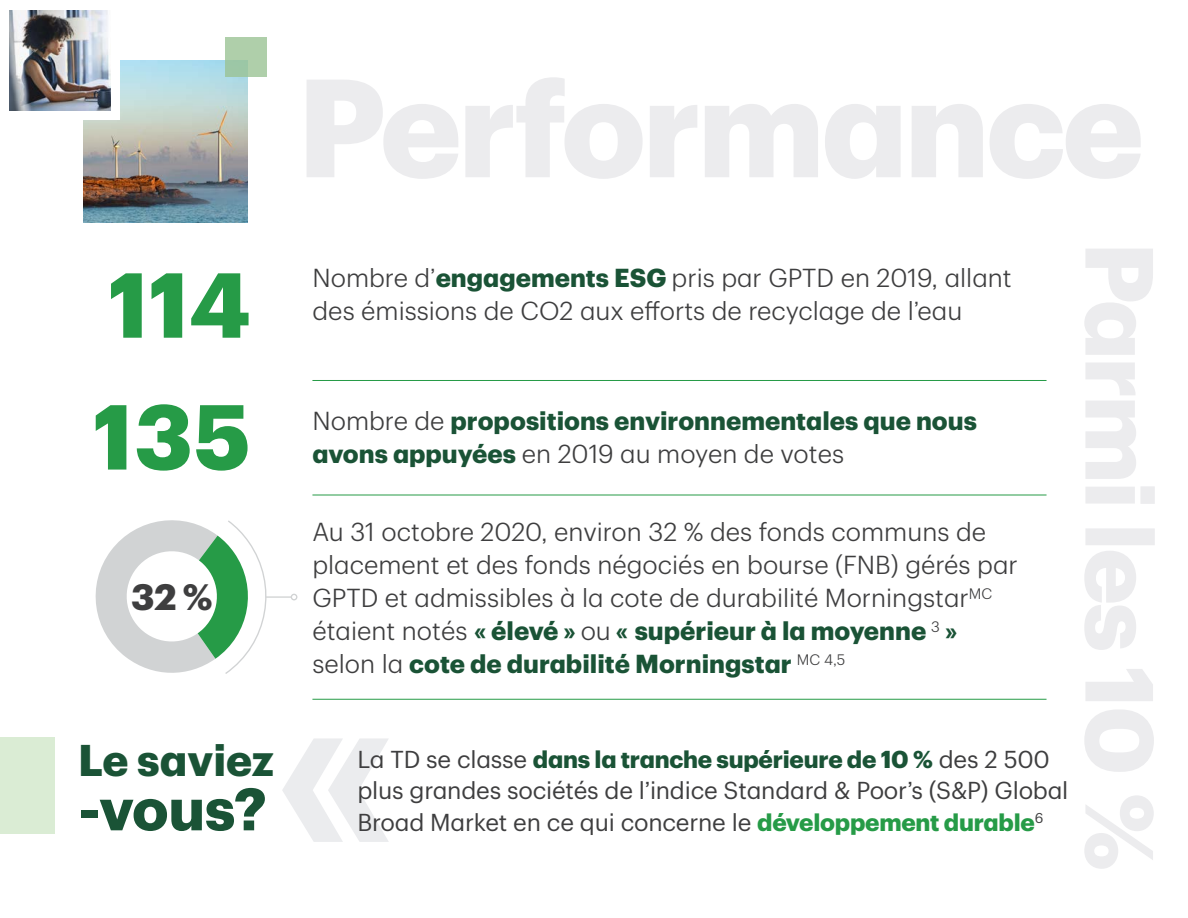
<style>
.page{position:relative;width:1188px;height:918px;background:#fff}
.page>*{position:absolute;margin:0;border:0;box-sizing:border-box;transform-origin:0 0}
.number-60pt__Green{font:700 90px "TD Graphik";letter-spacing:.005em;color:#269b47}
.Did_you_know_Bold_29{font:700 58.5px "TD Graphik";color:#1a5336}
.Did_you_know_Bold_29-2{font:700 43.5px "TD Graphik";color:#1a5336}
.t1{font:700 36px "TD Graphik";color:#3e3e3f}
.Body_copy_3_-_17pt{font:300 25.5px/33px "TD Graphik";color:#3e3e3f}
.Body_copy_3_-_17pt-2{font:700 25.5px/33px "TD Graphik";color:#1a5336}
.Quote-_Regular__17pt{font:24px/31.5px "TD Graphik";letter-spacing:-.01em;color:#3e3e3f}
.s1{font-weight:700;color:#1a5336}
.s2{font-weight:300;color:#3e3e3f}
.s3{font-weight:700;color:#269b47}
</style>
<div class="page">
<img style="left:83px;top:60px;width:165px;height:162px">
<div style="left:225px;top:37px;width:41px;height:40px;background:linear-gradient(to bottom,#b3d1ab,#a3caa7)"></div>
<div style="left:0;top:0;width:120px;height:120px;background:#fff"></div>
<img style="left:10px;top:10px;width:100px;height:100px">
<hr style="left:312px;top:380px;width:735px;height:1px;background:#269b47">
<hr style="left:312px;top:495px;width:735px;height:1px;background:#269b47">
<svg style="left:96px;top:520px;width:171px;height:154px"></svg>
<hr style="left:266px;top:596px;width:25px;height:2px;background:#d1d3d4">
<svg style="left:291px;top:594px;width:6px;height:6px"></svg>
<hr style="left:312px;top:699px;width:735px;height:1px;background:#269b47">
<div style="left:0;top:737px;width:55px;height:97px;background:#daecd4"></div>
<svg style="left:282px;top:738px;width:107px;height:104px"></svg>
<svg style="left:1084px;top:249px;width:71px;height:620px"></svg>
<p class="number-60pt__Green" style="left:108px;top:235px;width:144px">114</p>
<p class="Body_copy_3_-_17pt" style="left:312px;top:260px;width:701px">Nombre d’<span class="s1">engagements ESG</span> pris par GPTD en 2019, allant des émissions de CO2 aux efforts de recyclage de l’eau</p>
<p class="number-60pt__Green" style="left:93px;top:367px;width:159px">135</p>
<p class="Body_copy_3_-_17pt-2" style="left:312px;top:402px;width:666px"><span class="s2">Nombre de</span> propositions environnementales que nous avons appuyées <span class="s2">en 2019 au moyen de votes</span></p>
<h3 class="t1" style="left:131px;top:569px;width:83px">32 %</h3>
<p class="Did_you_know_Bold_29-2" style="left:78px;top:727px;width:198px">Le saviez</p>
<p class="Did_you_know_Bold_29" style="left:78px;top:764px;width:190px">-vous?</p>
<p class="Body_copy_3_-_17pt" style="left:312px;top:513px;width:707px">Au 31 octobre 2020, environ 32 % des fonds communs de placement et des fonds négociés en bourse (FNB) gérés par GPTD et admissibles à la cote de durabilité Morningstar<sup>MC </sup>étaient notés <span class="s1">« élevé »</span> ou <span class="s1">« supérieur à la moyenne</span> <sup>3</sup> <span class="s1">» </span>selon la <span class="s1">cote de durabilité Morningstar</span> <sup>MC</sup> <sup>4,5</sup></p>
<p class="Quote-_Regular__17pt" style="left:357px;top:741px;width:712px">La TD se classe <span class="s1">dans la tranche supérieure de 10 %</span> des 2 500 plus grandes sociétés de l’indice Standard &amp; Poor’s (S&amp;P) Global<br>Broad Market en ce qui concerne le <span class="s3">développement durable</span><sup>6</sup></p>
</div>
